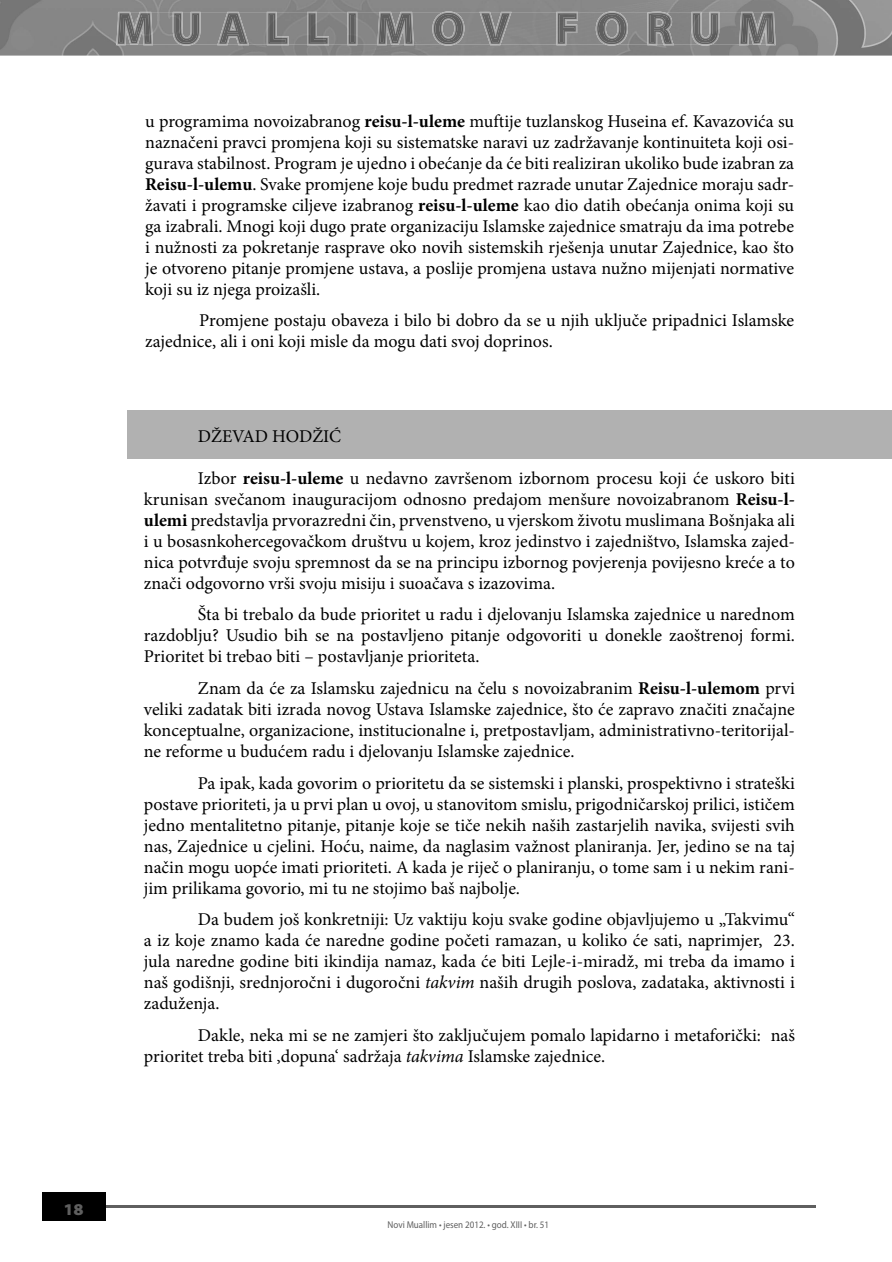
<style>
.page{position:relative;width:892px;height:1262px;background:#fff}
.page>*{position:absolute;margin:0;border:0;box-sizing:border-box;transform-origin:0 0}
.t1{font:18px/21px "Minion Pro";color:#000;text-align:justify}
.t2{font:900 semi-expanded 16.5px "Myriad Pro";color:#5f5f5f}
.t3{font:9.9px "Myriad Pro";color:#5f5f5f;scale:.91 1}
.s1{font-weight:700}
.s2{font-style:italic}
</style>
<div class="page">
<hr style="left:105px;top:1204px;width:711px;height:2px;background:#5f5f5f">
<div style="left:42px;top:1191px;width:63px;height:29px;background:#000"></div>
<div style="left:127px;top:410px;width:764px;height:48px;background:#b1b1b1"></div>
<img style="left:0;top:0;width:891px;height:56px">
<img style="left:116px;top:11px;width:659px;height:35px">
<img style="left:118px;top:13px;width:361px;height:31px">
<img style="left:479px;top:13px;width:294px;height:31px">
<p class="t2" style="left:63px;top:1199px;width:22px">18</p>
<p class="t1" style="left:145px;top:110px;width:650px">u programima novoizabranog <span class="s1">reisu-l-uleme</span> muftije tuzlanskog Huseina ef. Kavazovića su naznačeni pravci promjena koji su sistematske naravi uz zadržavanje kontinuiteta koji osi&shy;gurava stabilnost. Program je ujedno i obećanje da će biti realiziran ukoliko bude izabran za <span class="s1">Reisu-l-ulemu</span>. Svake promjene koje budu predmet razrade unutar Zajednice moraju sadr&shy;žavati i programske ciljeve izabranog <span class="s1">reisu-l-uleme</span> kao dio datih obećanja onima koji su ga izabrali. Mnogi koji dugo prate organizaciju Islamske zajednice smatraju da ima potrebe i nužnosti za pokretanje rasprave oko novih sistemskih rješenja unutar Zajednice, kao što je otvoreno pitanje promjene ustava, a poslije promjena ustava nužno mijenjati normative koji su iz nje ga proizašli.</p>
<p class="t1" style="left:145px;top:310px;width:650px;text-indent:54px">Promjene postaju obaveza i bilo bi dobro da se u njih uključe pripadnici Islamske zajednice, ali i oni koji misle da mogu dati svoj doprinos.</p>
<p class="t1" style="left:198px;top:425px;width:145px">DŽEVAD HODŽIĆ</p>
<p class="t1" style="left:144px;top:467px;width:652px;text-indent:54px">Izbor <span class="s1">reisu-l-uleme</span> u nedavno završenom izbornom procesu koji će uskoro biti krunisan svečanom inauguracijom odnosno predajom menšure novoizabranom <span class="s1">Reisu-l&shy;ulemi</span> predstavlja prvorazredni čin, prvenstveno, u vjerskom životu muslimana Bošnjaka ali i u bosasnkohercegovačkom društvu u kojem, kroz jedinstvo i zajedništvo, Islamska zajed&shy;nica potvrđuje svoju spremnost da se na principu izbornog povjerenja povijesno kreće a to znači odgovorno vrši svoju misiju i suoačava s izazovima.</p>
<p class="t1" style="left:144px;top:604px;width:652px;text-indent:54px">Šta bi trebalo da bude prioritet u radu i djelovanju Islamska zajednice u narednom razdoblju? Usudio bih se na postavljeno pitanje odgovoriti u donekle zaoštrenoj formi.<br>Prioritet bi trebao biti – postavljanje prioriteta.</p>
<p class="t1" style="left:144px;top:677px;width:652px;text-indent:54px">Znam da će za Islamsku zajednicu na čelu s novoizabranim <span class="s1">Reisu-l-ulemom</span> prvi veliki zadatak biti izrada novog Ustava Islamske zajednice, što će zapravo značiti značajne konceptualne, organizacione, institucionalne i, pretpostavljam, administrativno-teritorijal&shy;ne reforme u budućem radu i djelovanju Islamske zajednice.</p>
<p class="t1" style="left:144px;top:772px;width:652px;text-indent:54px">Pa ipak, kada govorim o prioritetu da se sistemski i planski, prospektivno i strateški postave prioriteti, ja u prvi plan u ovoj, u stanovitom smislu, prigodničarskoj prilici, ističem jedno mentalitetno pitanje, pitanje koje se tiče nekih naših zastarjelih navika, svijesti svih nas, Zajednice u cjelini. Hoću, naime, da naglasim važnost planiranja. Jer, jedino se na taj način mogu uopće imati prioriteti. A kada je riječ o planiranju, o tome sam i u nekim rani&shy;jim prilikama govorio, mi tu ne stojimo baš najbolje.</p>
<p class="t1" style="left:144px;top:908px;width:652px;text-indent:54px">Da budem još konkretniji: Uz vaktiju koju svake godine objavljujemo u „Takvimu“ a iz koje znamo kada će naredne godine početi ramazan, u koliko će sati, naprimjer, 23. jula naredne godine biti ikindija namaz, kada će biti Lejle-i-miradž, mi treba da imamo i naš godišnji, srednjoročni i dugoročni <span class="s2">takvim</span> naših drugih poslova, zadataka, aktivnosti i zaduženja.</p>
<p class="t1" style="left:144px;top:1024px;width:652px;text-indent:54px">Dakle, neka mi se ne zamjeri što zaključujem pomalo lapidarno i metaforički: naš prioritet treba biti ‚dopuna‘ sadržaja <span class="s2">takvima</span> Islamske zajednice.</p>
<p class="t3" style="left:387px;top:1217px;width:179px">Novi Muallim • jesen 2012. • god. XIII • br. 51</p>
</div>
